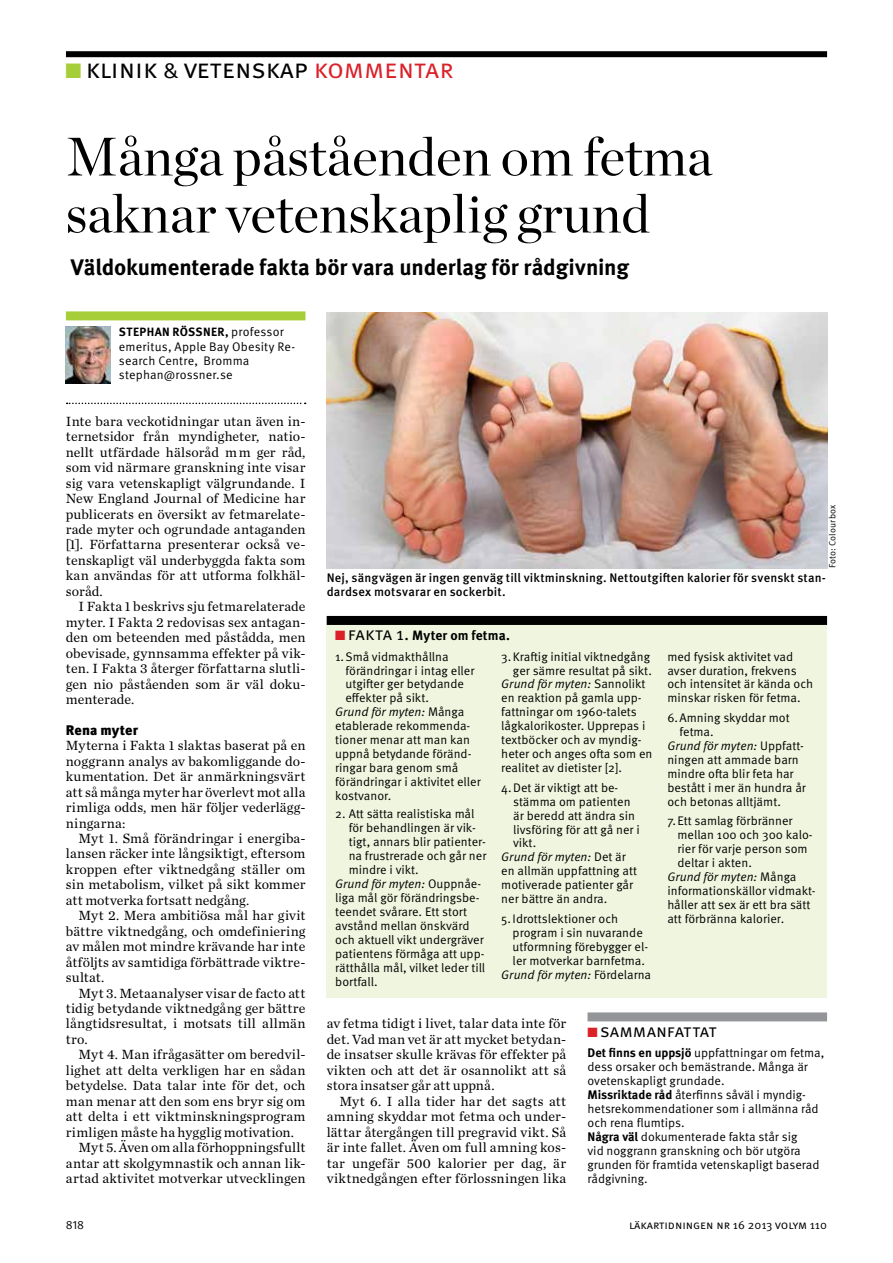
<style>
.page{position:relative;width:893px;height:1263px;background:#fff}
.page>*{position:absolute;margin:0;border:0;box-sizing:border-box;transform-origin:0 0}
.t1{font:54px/57px "Chronicle Display";color:#000}
.t2{font:27px "Meta OT Norm";color:#000}
.t3{font:700 22.5px "Meta OT";letter-spacing:-.005em;color:#000}
.t4{font:18px "Meta OT Norm";letter-spacing:-.015em;color:#000}
.t5{font:13.95px/15.5px "Chronicle Text G1";letter-spacing:.01em;color:#000;text-align:justify}
.t6{font:900 13.95px "Meta OT";letter-spacing:.005em;color:#000}
.t7{font:700 13.5px "Meta OT";letter-spacing:.01em;color:#000}
.t8{font:12.45px/14px "Meta OT Norm";color:#000}
.t9{font:12.45px "Meta OT Norm Ita";color:#000}
.t10{font:500 12.45px/14.2px "Meta OT";letter-spacing:.015em;color:#000}
.t11{font:12px "Meta OT Norm";color:#000}
.t12{font:700 12px "Meta OT";letter-spacing:.035em;color:#000}
.t13{font:9px "Meta OT Norm";color:#000}
.s1{color:#a6ce39}
.s2{font-size:21px;color:#a6ce39}
.s3{font-size:22.65px}
.s4{color:#da2128}
.s5{font-family:"Meta OT";font-weight:700;font-size:12px}
.s6{font-family:"Meta OT Norm";font-weight:400;font-size:18px}
.s7{font-family:"Meta OT Norm"}
.s8{font-family:"Meta OT";font-weight:700}
</style>
<div class="page">
<div style="left:66px;top:51px;width:761px;height:6px;background:#000"></div>
<div style="left:587px;top:1012px;width:240px;height:9px;background:#939598"></div>
<div style="left:66px;top:311px;width:239px;height:9px;background:#a6ce39"></div>
<img style="left:66px;top:327px;width:44px;height:56px">
<svg style="left:67px;top:403px;width:239px;height:1px"></svg>
<div style="left:327px;top:616px;width:500px;height:381px;background:#eff5de"></div>
<div style="left:327px;top:616px;width:500px;height:9px;background:#000"></div>
<img style="left:327px;top:312px;width:500px;height:256px">
<h2 class="t2" style="left:65px;top:53px;width:390px"><span class="s1">■</span><span class="s2">■</span> klinik <span class="s3">&amp;</span> vetenskap <span class="s4">kommentar</span></h2>
<h1 class="t1" style="left:66px;top:124px;width:648px">Många påståenden om fetma saknar vetenskaplig grund</h1>
<h3 class="t3" style="left:71px;top:253px;width:560px">Väldokumenterade fakta bör vara underlag för rådgivning</h3>
<p class="t12" style="left:119px;top:324px;width:78px">Stephan Rössn</p>
<p class="t8" style="left:119px;top:325px;width:178px;text-indent:92px"><span class="s5">er,</span> professor emeritus, Apple Bay Obesity Re&shy;search Centre, Bromma stephan@rossner.se</p>
<p class="t5" style="left:66px;top:413px;width:241px">Inte bara veckotidningar utan även in&shy;ternetsidor från myndigheter, natio&shy;nellt utfärdade hälsoråd m m ger råd, som vid närmare granskning inte visar sig vara vetenskapligt välgrundande. I New England Journal of Medicine har publicerats en översikt av fetmarelate&shy;rade myter och ogrundade antaganden [1]. Författarna presenterar också ve&shy;tenskapligt väl underbyggda fakta som kan användas för att utforma folkhäl&shy;soråd.</p>
<p class="t5" style="left:66px;top:598px;width:241px;text-indent:13px">I Fakta 1 beskrivs sju fetmarelaterade myter. I Fakta 2 redovisas sex antagan&shy;den om beteenden med påstådda, men obevisade, gynnsamma effekter på vik&shy;ten. I Fakta 3 återger författarna slutli&shy;gen nio påståenden som är väl doku&shy;menterade.</p>
<p class="t6" style="left:66px;top:721px;width:74px">Rena myter</p>
<p class="t5" style="left:66px;top:737px;width:241px">Myterna i Fakta 1 slaktas baserat på en noggrann analys av bakomliggande do&shy;kumentation. Det är anmärkningsvärt att så många myter har överlevt mot alla rimliga odds, men här följer vederlägg&shy;ningarna:</p>
<p class="t5" style="left:66px;top:830px;width:241px;text-indent:13px">Myt 1. Små förändringar i energiba&shy;lansen räcker inte långsiktigt, eftersom kroppen efter viktnedgång ställer om sin metabolism, vilket på sikt kommer att motverka fortsatt nedgång.</p>
<p class="t5" style="left:66px;top:907px;width:241px;text-indent:13px">Myt 2. Mera ambitiösa mål har givit bättre viktnedgång, och omdefiniering av målen mot mindre krävande har inte åtföljts av samtidiga förbättrade viktre&shy;sultat.</p>
<p class="t5" style="left:66px;top:984px;width:241px;text-indent:13px">Myt 3. Metaanalyser visar de facto att tidig betydande viktnedgång ger bättre långtidsresultat, i motsats till allmän tro.</p>
<p class="t5" style="left:79px;top:1046px;width:228px">Myt 4. Man ifrågasätter om beredvil-</p>
<p class="t5" style="left:66px;top:1062px;width:241px">lighet att delta verkligen har en sådan</p>
<p class="t5" style="left:66px;top:1077px;width:241px">betydelse. Data talar inte för det, och</p>
<p class="t5" style="left:66px;top:1092px;width:241px">man menar att den som ens bryr sig om</p>
<p class="t5" style="left:66px;top:1108px;width:241px">att delta i ett viktminskningsprogram</p>
<p class="t5" style="left:66px;top:1123px;width:230px">rimligen måste ha hygglig motivation.</p>
<p class="t5" style="left:79px;top:1139px;width:228px">Myt 5. Även om alla förhoppningsfullt</p>
<p class="t5" style="left:66px;top:1154px;width:241px">antar att skolgymnastik och annan lik-</p>
<p class="t5" style="left:66px;top:1170px;width:241px">artad aktivitet motverkar utvecklingen</p>
<p class="t13" style="left:827px;top:568px;width:65px;rotate:-90deg">Foto: Colourbox</p>
<p class="t10" style="left:327px;top:571px;width:501px">Nej, sängvägen är ingen genväg till viktminskning. Nettoutgiften kalorier för svenskt stan&shy;dardsex motsvarar en sockerbit.</p>
<p class="t7" style="left:335px;top:627px;width:176px"><span class="s4">■</span> <span class="s6">fakta 1.</span> Myter om fetma.</p>
<p class="t8" style="left:345px;top:649px;width:131px;text-indent:-10px">1. Små vidmakthållna förändringar i intag eller utgifter ger betydande effekter på sikt.</p>
<p class="t9" style="left:335px;top:705px;width:131px">Grund för myten: <span class="s7">Många</span></p>
<p class="t8" style="left:335px;top:719px;width:147px">etablerade rekommenda&shy;tioner menar att man kan uppnå betydande föränd&shy;ringar bara genom små förändringar i aktivitet eller kostvanor.</p>
<p class="t8" style="left:349px;top:807px;width:139px;text-indent:-14px">2. Att sätta realistiska mål för behandlingen är vik&shy;tigt, annars blir patienter&shy;na frustrerade och går ner mindre i vikt.</p>
<p class="t9" style="left:335px;top:876px;width:147px">Grund för myten: <span class="s7">Ouppnåe-</span></p>
<p class="t8" style="left:335px;top:891px;width:152px">liga mål gör förändringsbe&shy;teendet svårare. Ett stort avstånd mellan önskvärd och aktuell vikt undergräver patientens förmåga att upp&shy;rätthålla mål, vilket leder till bortfall.</p>
<p class="t8" style="left:501px;top:649px;width:152px;text-align:right">3. Kraftig initial viktnedgång ger sämre resultat på sikt.</p>
<p class="t9" style="left:501px;top:677px;width:146px">Grund för myten: <span class="s7">Sannolikt</span></p>
<p class="t8" style="left:501px;top:691px;width:153px">en reaktion på gamla upp&shy;fattningar om 1960-talets lågkalorikoster. Upprepas i textböcker och av myndig&shy;heter och anges ofta som en realitet av dietister [2].</p>
<p class="t8" style="left:513px;top:780px;width:128px;text-indent:-12px">4. Det är viktigt att be&shy;stämma om patienten är beredd att ändra sin livsföring för att gå ner i vikt.</p>
<p class="t9" style="left:501px;top:850px;width:126px">Grund för myten: <span class="s7">Det är</span></p>
<p class="t8" style="left:501px;top:864px;width:137px">en allmän uppfattning att motiverade patienter går ner bättre än andra.</p>
<p class="t8" style="left:513px;top:911px;width:137px;text-indent:-11px">5. Idrottslektioner och program i sin nuvarande utformning förebygger el&shy;ler motverkar barnfetma.</p>
<p class="t9" style="left:501px;top:967px;width:151px">Grund för myten: <span class="s7">Fördelarna</span></p>
<p class="t8" style="left:667px;top:649px;width:147px">med fysisk aktivitet vad avser duration, frekvens och intensitet är kända och minskar risken för fetma.</p>
<p class="t8" style="left:679px;top:711px;width:112px;text-indent:-12px">6. Amning skyddar mot fetma.</p>
<p class="t9" style="left:667px;top:738px;width:138px">Grund för myten: <span class="s7">Uppfatt-</span></p>
<p class="t8" style="left:667px;top:753px;width:140px">ningen att ammade barn mindre ofta blir feta har bestått i mer än hundra år och betonas alltjämt.</p>
<p class="t8" style="left:677px;top:814px;width:137px;text-indent:-10px">7. Ett samlag förbränner mellan 100 och 300 kalo&shy;rier för varje person som deltar i akten.</p>
<p class="t9" style="left:667px;top:869px;width:131px">Grund för myten: <span class="s7">Många</span></p>
<p class="t8" style="left:667px;top:884px;width:150px">informationskällor vidmakt&shy;håller att sex är ett bra sätt att förbränna kalorier.</p>
<p class="t5" style="left:327px;top:1015px;width:241px">av fetma tidigt i livet, talar data inte för det. Vad man vet är att mycket betydan&shy;de insatser skulle krävas för effekter på vikten och att det är osannolikt att så stora insatser går att uppnå.</p>
<p class="t5" style="left:327px;top:1092px;width:241px;text-indent:13px">Myt 6. I alla tider har det sagts att amning skyddar mot fetma och under&shy;lättar återgången till pregravid vikt. Så är inte fallet. Även om full amning kos&shy;tar ungefär 500 kalorier per dag, är viktnedgången efter förlossningen lika</p>
<p class="t4" style="left:587px;top:1020px;width:131px"><span class="s4">■</span> sammanfattat</p>
<p class="t8" style="left:587px;top:1046px;width:238px"><span class="s8">Det finns en uppsjö</span> uppfattningar om fetma, dess orsaker och bemästrande. Många är ovetenskapligt grundade.<br><span class="s8">Missriktade råd</span> återfinns såväl i myndig&shy;hetsrekommendationer som i allmänna råd och rena flumtips.<br><span class="s8">Några väl</span> dokumenterade fakta står sig<br>vid noggrann granskning och bör utgöra grunden för framtida vetenskapligt baserad rådgivning.</p>
<p class="t11" style="left:66px;top:1218px;width:20px">818</p>
<p class="t11" style="left:629px;top:1217px;width:200px">läkartidningen nr 16 2013 volym 110</p>
</div>
